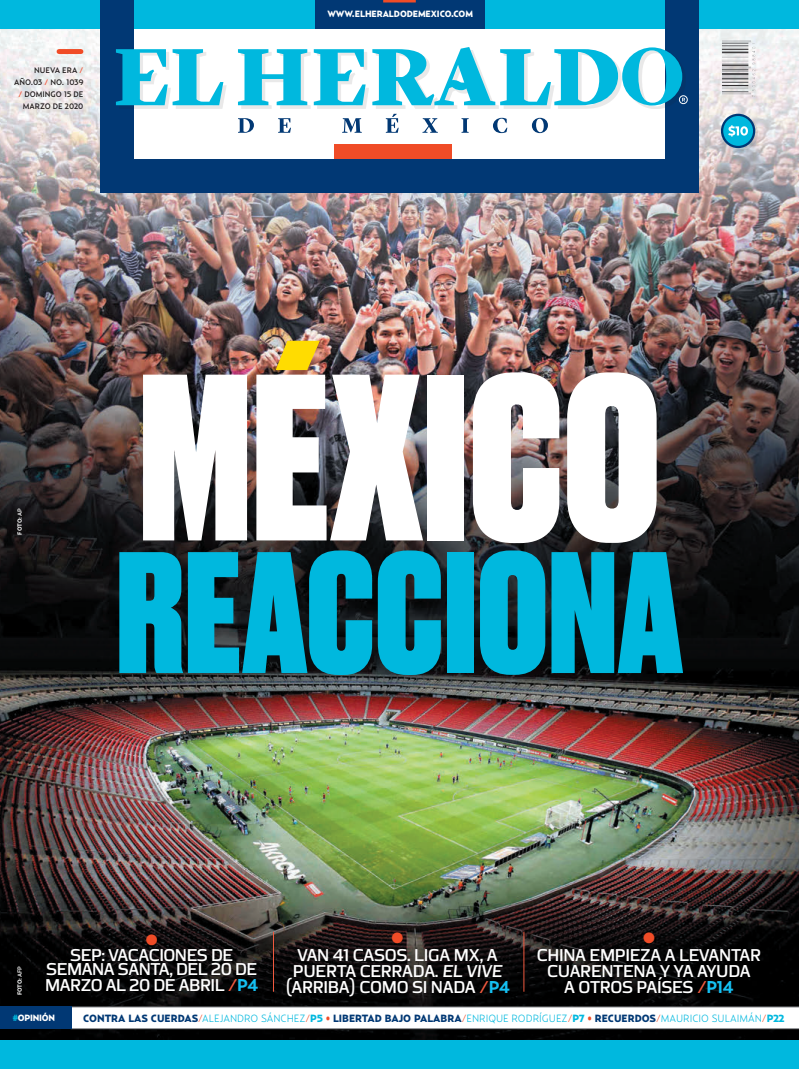
<style>
.page{position:relative;width:799px;height:1069px;background:#fff}
.page>*{position:absolute;margin:0;border:0;box-sizing:border-box;transform-origin:0 0}
.t1{font:800 222.7px "Druk";letter-spacing:.005em;color:#fff}
.t2{font:800 162.4px "Druk";letter-spacing:.005em;color:#00b8de}
.t3{font:17px/16px "Certo Sans";letter-spacing:-.02em;color:#fff;text-align:center}
.t4{font:15px "Zapf Dingbats ITC";color:#f04c27}
.t5{font:300 10.4px "Relay";color:#00b8de}
.t6{font:900 9px "Relay";letter-spacing:-.01em;color:#fff}
.t7{font:500 8px "Relay";color:#231f20}
.CRÉDITO_DE_FOTO{font:700 6px "Relay";letter-spacing:-.025em;color:#fff}
.s1{color:#f0593e}
.s2{font-weight:500}
.s3{font-family:"Relay";font-weight:700;color:#15c0f2}
.s4{font-weight:900;color:#013874}
.s5{color:#f04c27}
.s6{font-weight:900}
.s7{font-weight:900;color:#f04c27}
.s8{font-style:italic}
.s9{color:#00b8de}
</style>
<div class="page">
<img style="left:0;top:28px;width:799px;height:1012px">
<div style="left:72px;top:1006px;width:727px;height:22px;background:#fff"></div>
<div style="left:120px;top:0;width:563px;height:181px;background:#fff"></div>
<div style="left:334px;top:144px;width:118px;height:15px;background:#f04c27"></div>
<div style="left:0;top:0;width:799px;height:28px;background:#00b8de"></div>
<div style="left:100px;top:0;width:33px;height:177px;background:#013874"></div>
<div style="left:665px;top:0;width:33px;height:177px;background:#013874"></div>
<svg style="left:238px;top:114px;width:310px;height:19px"></svg>
<div style="left:119px;top:50px;width:567px;height:59px;background:#231f20;opacity:.1"></div>
<div style="left:59px;top:49px;width:22px;height:5px;background:#f04c27"></div>
<div style="left:315px;top:0;width:170px;height:29px;background:#013874"></div>
<hr style="left:383px;top:0;width:33px;height:2px;background:#f04c27">
<div style="left:679px;top:95px;width:8px;height:9px;border:1px solid #fff;border-radius:50%"></div>
<svg style="left:116px;top:47px;width:569px;height:58px"></svg>
<div style="left:723px;top:116px;width:34px;height:34px;background:#231f20;opacity:.1"></div>
<div style="left:722px;top:115px;width:32px;height:32px;background:#00b8de;border-radius:50%"></div>
<div style="left:721px;top:114px;width:34px;height:34px;border:2px solid #013874;border-radius:50%"></div>
<svg style="left:728px;top:125px;width:20px;height:11px"></svg>
<img style="left:717px;top:39px;width:41px;height:59px">
<div style="left:100px;top:159px;width:598px;height:33px;background:#013874"></div>
<div style="left:0;top:1040px;width:799px;height:28px;background:#00b8de"></div>
<hr style="left:71px;top:1006px;width:728px;height:1px;background:#808285">
<hr style="left:71px;top:1028px;width:728px;height:1px;background:#808285">
<div style="left:0;top:1006px;width:72px;height:22px;background:#013874"></div>
<svg style="left:276px;top:341px;width:44px;height:29px"></svg>
<hr style="left:524px;top:931px;width:1px;height:60px;background:#f0593e">
<hr style="left:273px;top:931px;width:1px;height:60px;background:#f0593e">
<p class="t7" style="left:34px;top:65px;width:51px">NUEVA ERA <span class="s1">/</span></p>
<p class="t7" style="left:14px;top:77px;width:71px">AÑO.03 <span class="s1">/</span> NO. 1039</p>
<p class="t7" style="left:19px;top:89px;width:66px"><span class="s1">/</span> DOMINGO 15 DE</p>
<p class="t7" style="left:23px;top:101px;width:62px">MARZO DE 2020</p>
<p class="t6" style="left:327px;top:9px;width:147px">WWW.ELHERALDODEMEXICO.COM</p>
<p class="CRÉDITO_DE_FOTO" style="left:16px;top:534px;width:28px;rotate:-90deg">FOTO: <span class="s2">AP</span></p>
<p class="t1" style="left:139px;top:303px;width:522px">MÉXICO</p>
<p class="t2" style="left:116px;top:500px;width:568px">REACCIONA</p>
<p class="t4" style="left:643px;top:930px;width:13px">●</p>
<p class="t3" style="left:537px;top:946px;width:226px">CHINA EMPIEZA A LEVANTAR<br>CUARENTENA Y YA AYUDA</p>
<p class="t3" style="left:564px;top:978px;width:171px">A OTROS PAÍSES <span class="s1">/</span><span class="s3">P14</span></p>
<p class="t5" style="left:83px;top:1011px;width:703px"><span class="s4">CONTRA LAS CUERDAS</span><span class="s5">/</span>ALEJANDRO SÁNCHEZ<span class="s5">/</span><span class="s6">P5</span> <span class="s7">•</span> <span class="s4">LIBERTAD BAJO PALABRA</span><span class="s5">/</span>ENRIQUE RODRÍGUEZ<span class="s5">/</span><span class="s6">P7</span> <span class="s7">•</span> <span class="s4">RECUERDOS</span><span class="s5">/</span>MAURICIO SULAIMÁN<span class="s5">/</span><span class="s6">P22</span></p>
<p class="t4" style="left:392px;top:930px;width:13px">●</p>
<p class="t3" style="left:285px;top:946px;width:226px">VAN 41 CASOS. LIGA MX, A<br>PUERTA CERRADA. <span class="s8">EL VIVE </span>(ARRIBA) COMO SI NADA <span class="s1">/</span><span class="s3">P4</span></p>
<p class="t4" style="left:146px;top:932px;width:13px">●</p>
<p class="t3" style="left:46px;top:947px;width:212px;line-height:14px">SEP: VACACIONES DE<br>SEMANA SANTA, DEL 20 DE</p>
<p class="t3" style="left:45px;top:976px;width:215px">MARZO AL 20 DE ABRIL <span class="s1">/</span><span class="s3">P4</span></p>
<p class="CRÉDITO_DE_FOTO" style="left:16px;top:994px;width:31px;rotate:-90deg">FOTO: <span class="s2">AFP</span></p>
<p class="t6" style="left:13px;top:1012px;width:44px"><span class="s9">#</span>OPINIÓN</p>
</div>
